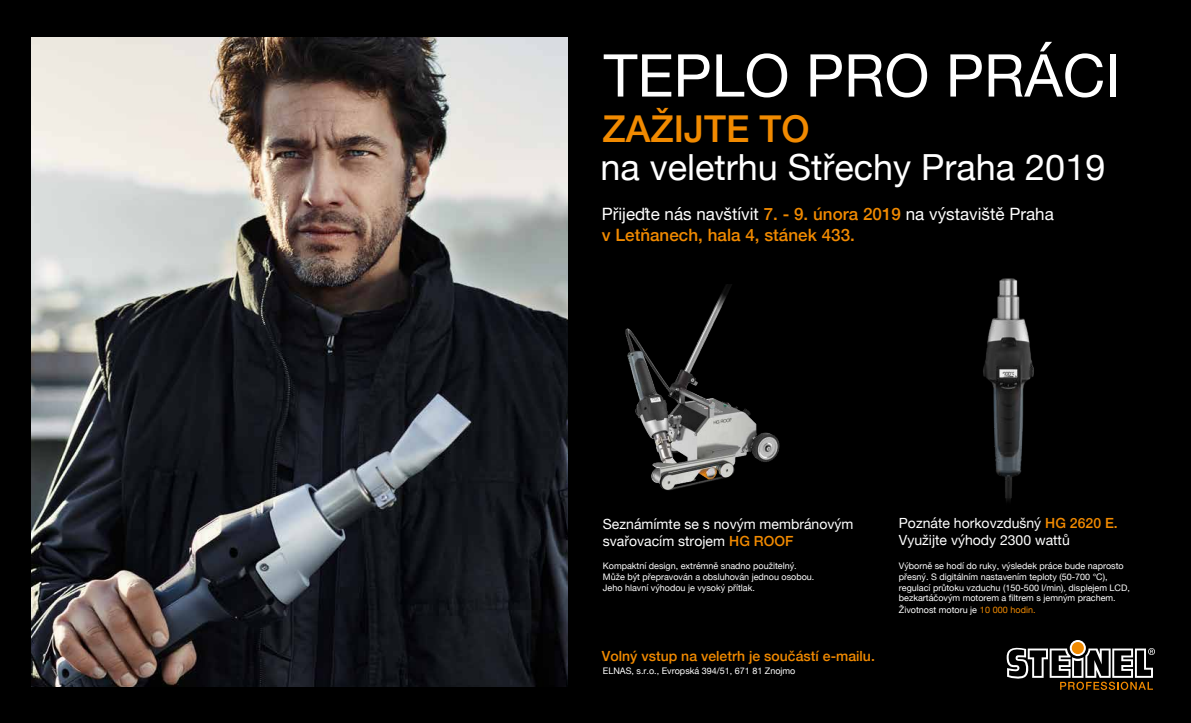
<style>
.page{position:relative;width:1191px;height:723px;background:#000}
.page>*{position:absolute;margin:0;border:0;box-sizing:border-box;transform-origin:0 0}
.t1{font:59px "Helvetica Neue";color:#fff}
.t2{font:500 37px "Helvetica Neue";color:#f18a00}
.t3{font:36px "Helvetica Neue";color:#fff}
.t4{font:500 17px/20.4px "Helvetica Neue";color:#f18a00}
.t5{font:14px/16.8px "Helvetica Neue";color:#fff}
.t6{font:500 14px "Helvetica Neue";color:#f18a00}
.t7{font:9px/10.8px "Helvetica Neue";color:#fff}
.s1{font-weight:400;color:#fff}
.s2{font-weight:500;color:#f18a00}
.s3{color:#f18a00}
</style>
<div class="page">
<img style="left:983px;top:278px;width:51px;height:224px">
<img style="left:625px;top:284px;width:155px;height:207px">
<img style="left:32px;top:38px;width:536px;height:649px">
<svg style="left:1069px;top:640px;width:16px;height:16px"></svg>
<svg style="left:1071px;top:642px;width:12px;height:12px"></svg>
<svg style="left:1006px;top:645px;width:149px;height:45px"></svg>
<h1 class="t1" style="left:603px;top:33px;width:518px">TEPLO PRO PRÁCI</h1>
<h2 class="t2" style="left:602px;top:99px;width:209px">ZAŽIJTE TO</h2>
<h3 class="t3" style="left:600px;top:142px;width:506px">na veletrhu Střechy Praha 2019</h3>
<h3 class="t4" style="left:602px;top:203px;width:453px"><span class="s1">Přijeďte nás navštívit</span> 7. - 9. února 2019 <span class="s1">na výstaviště Praha </span>v Letňanech, hala 4, stánek 433.</h3>
<h3 class="t5" style="left:603px;top:517px;width:252px">Seznámímte se s novým membránovým svařovacím strojem <span class="s2">HG ROOF</span></h3>
<h3 class="t5" style="left:899px;top:515px;width:220px">Poznáte horkovzdušný <span class="s2">HG 2620 E.<br></span>Využijte výhody 2300 wattů</h3>
<p class="t7" style="left:899px;top:561px;width:232px">Výborně se hodí do ruky, výsledek práce bude naprosto přesný. S digitálním nastavením teploty (50-700 °C), regulací průtoku vzduchu (150-500 l/min), displejem LCD, bezkartáčovým motorem a filtrem s jemným prachem.</p>
<p class="t7" style="left:899px;top:605px;width:138px">Životnost motoru je <span class="s3">10 000 hodin.</span></p>
<p class="t7" style="left:603px;top:561px;width:213px">Kompaktní design, extrémně snadno použitelný.<br>Může být přepravován a obsluhován jednou osobou.<br>Jeho hlavní výhodou je vysoký přítlak.</p>
<h3 class="t6" style="left:602px;top:644px;width:275px">Volný vstup na veletrh je součástí e-mailu.</h3>
<p class="t7" style="left:603px;top:666px;width:194px">ELNAS, s.r.o., Evropská 394/51, 671 81 Znojmo</p>
</div>
